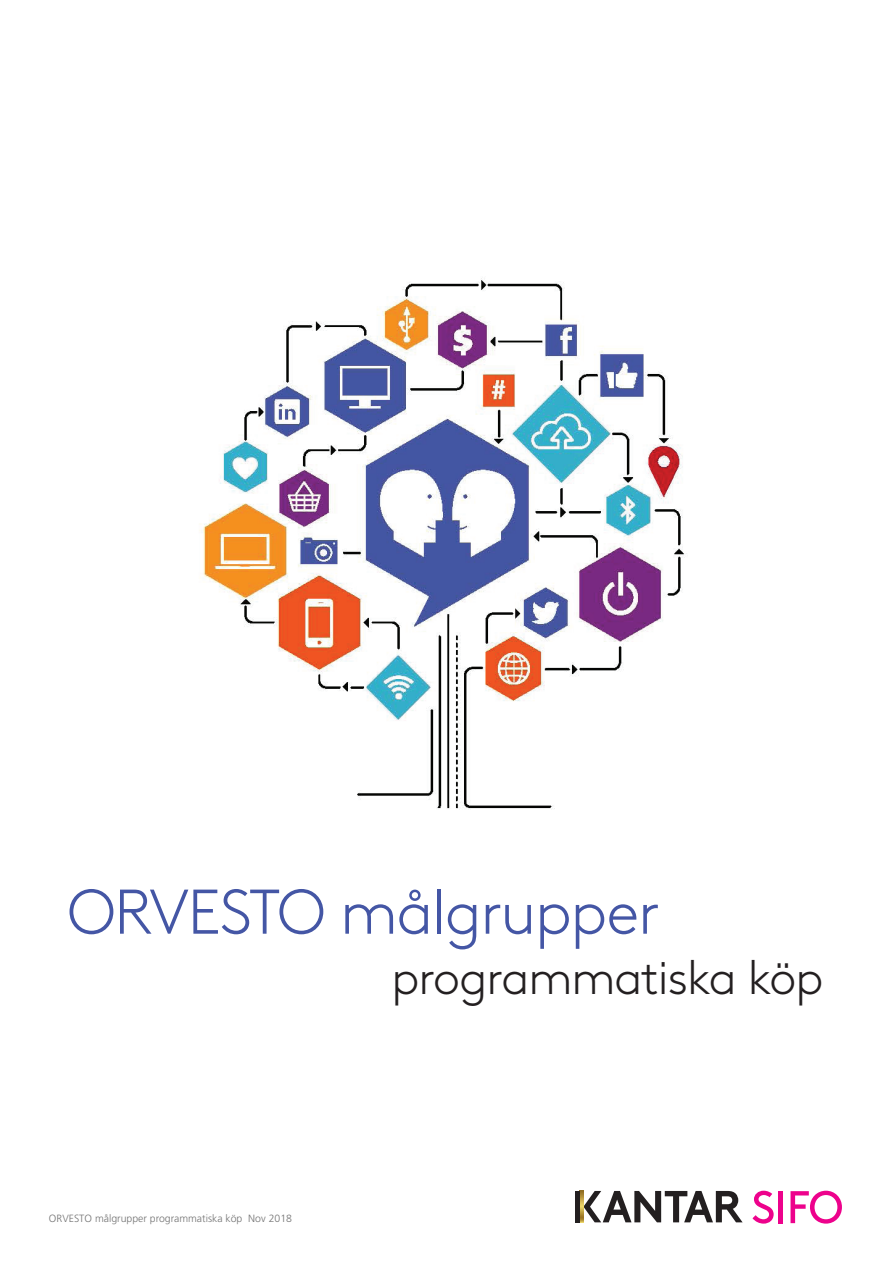
<style>
.page{position:relative;width:893px;height:1263px;background:#fff}
.page>*{position:absolute;margin:0;border:0;box-sizing:border-box;transform-origin:0 0}
.t1{font:300 63px "Kantar Brown";letter-spacing:-.02em;color:#4456a5}
.t2{font:300 48px "Kantar Brown";letter-spacing:-.02em;color:#231f20}
.t3{font:300 10.5px "Frutiger LT Std";color:#737373}
</style>
<div class="page">
<img style="left:199px;top:278px;width:488px;height:532px">
<svg style="left:583px;top:1191px;width:160px;height:31px"></svg>
<svg style="left:580px;top:1191px;width:3px;height:31px"></svg>
<hr style="left:576px;top:1191px;width:4px;height:31px;background:#231f20">
<svg style="left:752px;top:1191px;width:22px;height:32px"></svg>
<hr style="left:779px;top:1191px;width:4px;height:32px;background:#ed028c">
<svg style="left:790px;top:1191px;width:52px;height:32px"></svg>
<h1 class="t1" style="left:67px;top:865px;width:594px">ORVESTO målgrupper</h1>
<h2 class="t2" style="left:391px;top:942px;width:434px">programmatiska köp</h2>
<p class="t3" style="left:49px;top:1212px;width:245px">ORVESTO målgrupper programmatiska köp Nov 2018</p>
</div>
